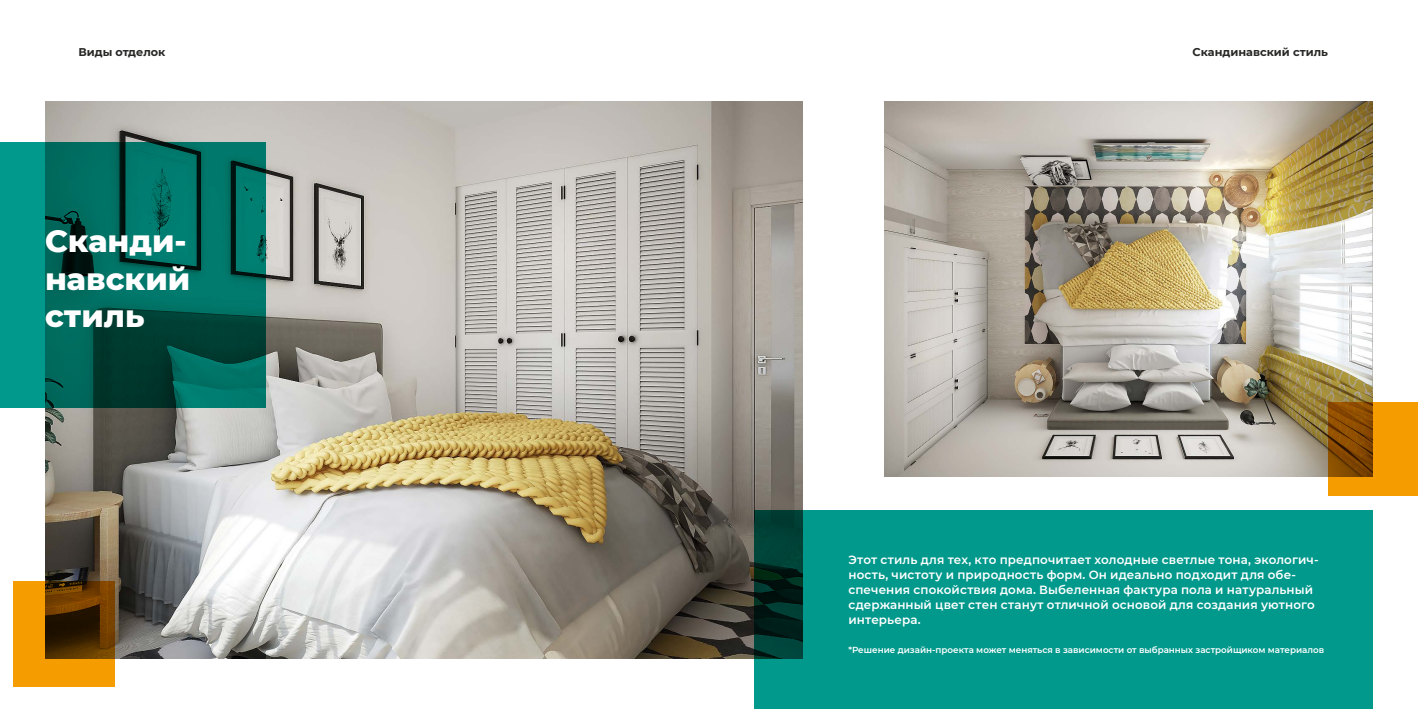
<style>
.page{position:relative;width:1418px;height:709px;background:#fff}
.page>*{position:absolute;margin:0;border:0;box-sizing:border-box;transform-origin:0 0}
.t1{font:800 31.25px/37.5px "Montserrat";color:#fff;text-align:justify}
.t2{font:600 11.88px/15px "Montserrat";letter-spacing:.01em;color:#fff}
.t3{font:700 11.25px "Montserrat";color:#282827}
.t4{font:600 8.75px "Montserrat";color:#fff}
</style>
<div class="page">
<img style="left:45px;top:101px;width:758px;height:557px">
<svg style="left:0;top:142px;width:266px;height:265px;background:#006a5e"></svg>
<svg style="left:14px;top:581px;width:101px;height:105px;background:#a16300"></svg>
<div style="left:754px;top:510px;width:618px;height:199px;background:#00998c"></div>
<img style="left:884px;top:101px;width:488px;height:376px">
<svg style="left:1327px;top:402px;width:90px;height:93px;background:#c57a02"></svg>
<p class="t3" style="left:78px;top:43px;width:88px">Виды отделок</p>
<p class="t1" style="left:45px;top:221px;width:147px">Сканди&shy;навский стиль</p>
<p class="t3" style="left:1192px;top:43px;width:137px">Скандинавский стиль</p>
<p class="t2" style="left:848px;top:551px;width:472px">Этот стиль для тех, кто предпочитает холодные светлые тона, экологич&shy;ность, чистоту и природность форм. Он идеально подходит для обе&shy;спечения спокойствия дома. Выбеленная фактура пола и натуральный сдержанный цвет стен станут отличной основой для создания уютного интерьера.</p>
<p class="t4" style="left:848px;top:644px;width:477px">*Решение дизайн-проекта может меняться в зависимости от выбранных застройщиком материалов</p>
</div>
